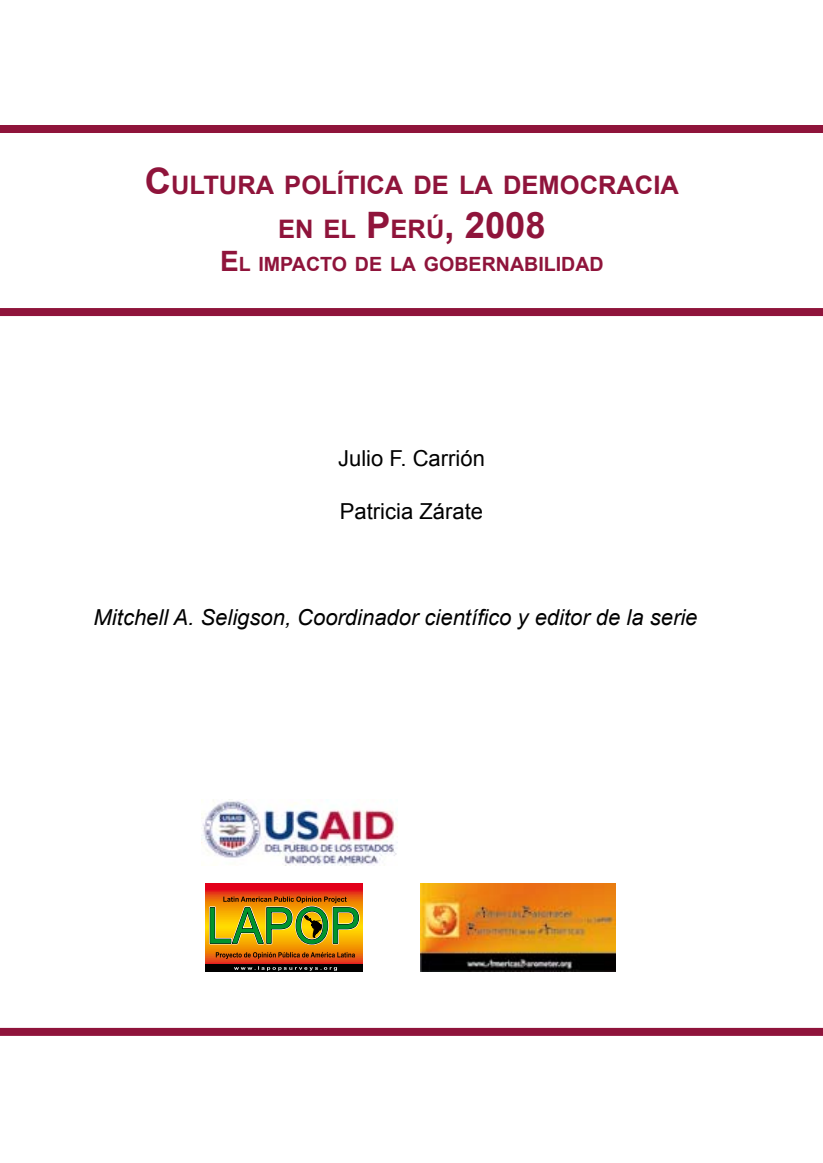
<style>
.page{position:relative;width:823px;height:1163px;background:#fff}
.page>*{position:absolute;margin:0;border:0;box-sizing:border-box;transform-origin:0 0}
.t1{font:700 25.4px/43.6px "Arial";color:#8f143b;text-align:center}
.t2{font:italic 22px "Arial";color:#000}
.t3{font:22px "Arial";color:#000}
.t4{font:700 19.6px "Arial";color:#8f143b}
.s1{font-size:36.4px}
.s2{font-size:28px}
</style>
<div class="page">
<img style="left:420px;top:883px;width:195px;height:88px">
<svg style="left:205px;top:883px;width:158px;height:81px;background:#e74412"></svg>
<div style="left:205px;top:964px;width:158px;height:7px;background:#000"></div>
<svg style="left:216px;top:952px;width:139px;height:6px"></svg>
<svg style="left:208px;top:896px;width:153px;height:50px;background:#a5971b"></svg>
<svg style="left:234px;top:966px;width:103px;height:4px"></svg>
<div style="left:0;top:125px;width:822px;height:8px;background:#8f143b"></div>
<div style="left:0;top:308px;width:822px;height:8px;background:#8f143b"></div>
<div style="left:0;top:1027px;width:822px;height:8px;background:#8f143b"></div>
<img style="left:202px;top:799px;width:195px;height:66px">
<p class="t1" style="left:145px;top:164px;width:535px"><span class="s1">C</span>ULTURA POLÍTICA DE LA DEMOCRACIA<br>EN EL <span class="s1">P</span>ERÚ<span class="s1">, 2008</span></p>
<p class="t4" style="left:220px;top:251px;width:385px"><span class="s2">E</span> L IMPACTO DE LA GOBERNABILIDAD</p>
<p class="t3" style="left:338px;top:444px;width:148px">Julio F. Carrión</p>
<p class="t3" style="left:340px;top:497px;width:145px">Patricia Zárate</p>
<p class="t2" style="left:94px;top:602px;width:605px">Mitchell A. Seligson, Coordinador científico y editor de la serie</p>
</div>
